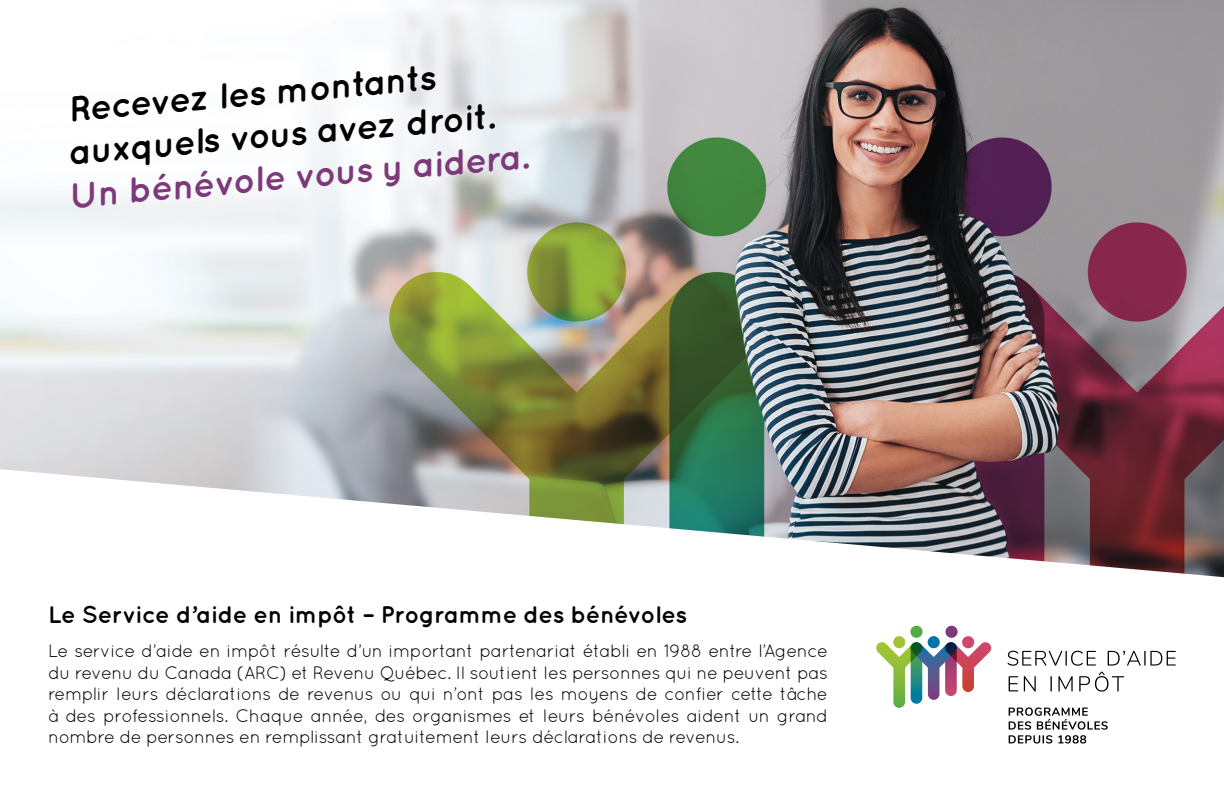
<style>
.page{position:relative;width:1224px;height:792px;background:#fff}
.page>*{position:absolute;margin:0;border:0;box-sizing:border-box;transform-origin:0 0}
.t1{font:700 36px/43.2px "Quicksand";color:#000}
.t2{font:700 36px "Quicksand";color:#7d397a}
.t3{font:700 24px "Quicksand";letter-spacing:-.02em;color:#000}
.t4{font:18px/21.6px "Quicksand";letter-spacing:-.025em;color:#000;text-align:justify}
</style>
<div class="page">
<img style="left:0;top:0;width:1224px;height:469px">
<svg style="left:1px;top:469px;width:1223px;height:275px"></svg>
<svg style="left:1008px;top:651px;width:88px;height:15px"></svg>
<svg style="left:1108px;top:651px;width:68px;height:15px"></svg>
<svg style="left:1009px;top:676px;width:9px;height:15px"></svg>
<svg style="left:1024px;top:676px;width:12px;height:16px"></svg>
<svg style="left:1050px;top:676px;width:2px;height:16px"></svg>
<svg style="left:1058px;top:676px;width:15px;height:16px"></svg>
<svg style="left:1079px;top:672px;width:45px;height:20px"></svg>
<svg style="left:1009px;top:707px;width:99px;height:37px"></svg>
<svg style="left:910px;top:625px;width:13px;height:13px"></svg>
<div style="left:927px;top:636px;width:13px;height:13px;background:#0074a9;border-radius:50%"></div>
<svg style="left:945px;top:625px;width:13px;height:13px"></svg>
<svg style="left:962px;top:636px;width:13px;height:13px"></svg>
<div style="left:893px;top:636px;width:13px;height:13px;background:#a3c534;border-radius:50%"></div>
<svg style="left:876px;top:642px;width:115px;height:66px"></svg>
<h1 class="t1" style="left:63px;top:87px;width:429px;rotate:-5deg">Recevez les montants auxquels vous avez droit.</h1>
<h1 class="t2" style="left:66px;top:174px;width:463px;rotate:-5deg">Un bénévole vous y aidera.</h1>
<h2 class="t3" style="left:48px;top:601px;width:641px">Le Service d’aide en impôt – Programme des bénévoles</h2>
<p class="t4" style="left:48px;top:640px;width:781px">Le service d’aide en impôt résulte d’un important partenariat établi en 1988 entre l’Agence du revenu du Canada (ARC) et Revenu Québec. Il soutient les personnes qui ne peuvent pas remplir leurs déclarations de revenus ou qui n’ont pas les moyens de confier cette tâche à des professionnels. Chaque année, des organismes et leurs bénévoles aident un grand nombre de personnes en remplissant gratuitement leurs déclarations de revenus.</p>
</div>
